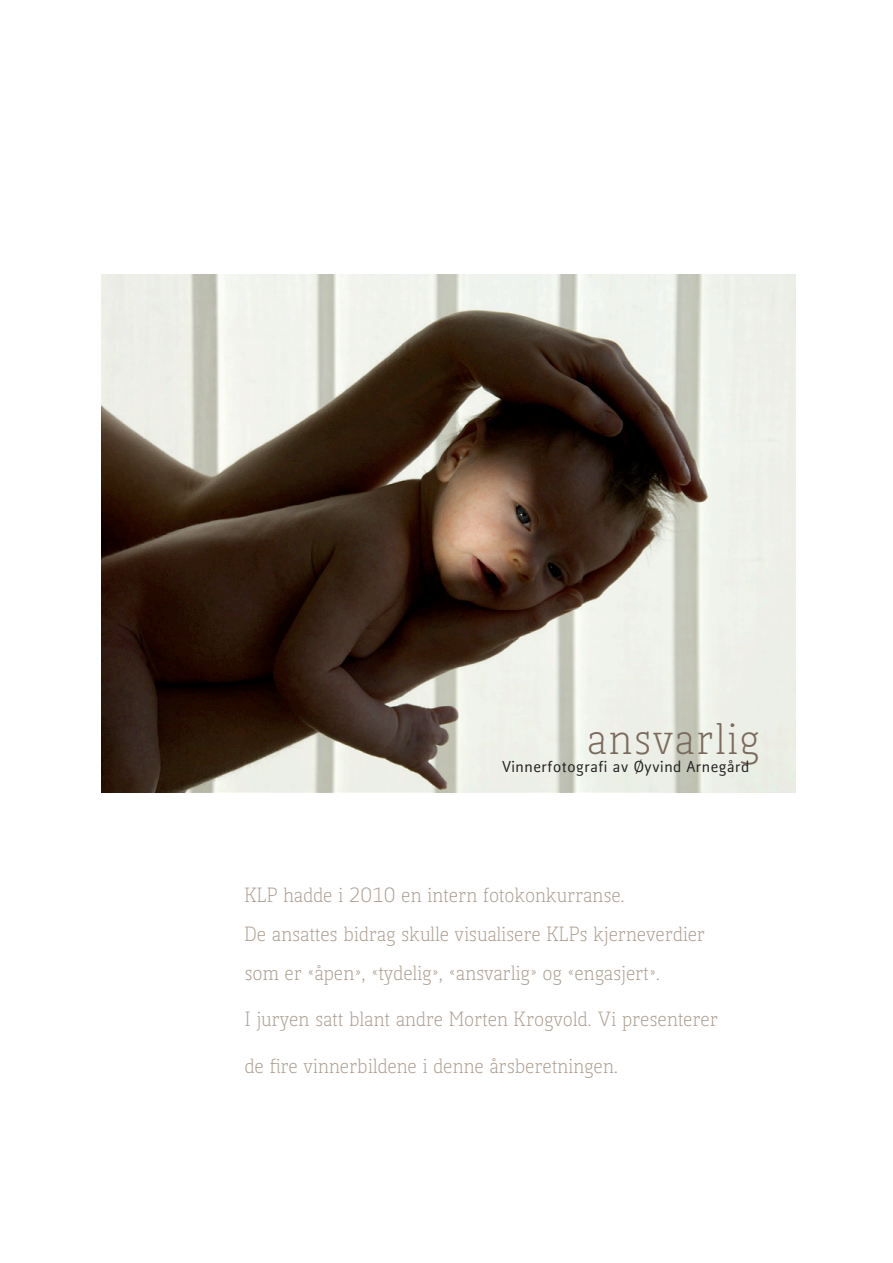
<style>
.page{position:relative;width:893px;height:1263px;background:#fff}
.page>*{position:absolute;margin:0;border:0;box-sizing:border-box;transform-origin:0 0}
.t1{font:300 42px "Kofi Pure Serif";letter-spacing:.04em;color:#7b6a5d}
.t2{font:300 19.5px/39px "Kofi Pure Serif";color:#aa9c8e}
.t3{font:500 15px "Kofi Pure Sans";letter-spacing:.04em;color:#231f20}
</style>
<div class="page">
<img style="left:101px;top:274px;width:694px;height:519px">
<h1 class="t1" style="left:587px;top:713px;width:174px">ansvarlig</h1>
<p class="t3" style="left:502px;top:757px;width:248px">Vinnerfotografi av Øyvind Arnegård</p>
<p class="t2" style="left:244px;top:876px;width:462px">KLP hadde i 2010 en intern fotokonkurranse.<br>De ansattes bidrag skulle visualisere KLPs kjerneverdier som er «åpen», «tydelig», «ansvarlig» og «engasjert».</p>
<p class="t2" style="left:244px;top:1000px;width:475px">I juryen satt blant andre Morten Krogvold. Vi presenterer</p>
<p class="t2" style="left:244px;top:1047px;width:375px">de fire vinnerbildene i denne årsberetningen.</p>
</div>
